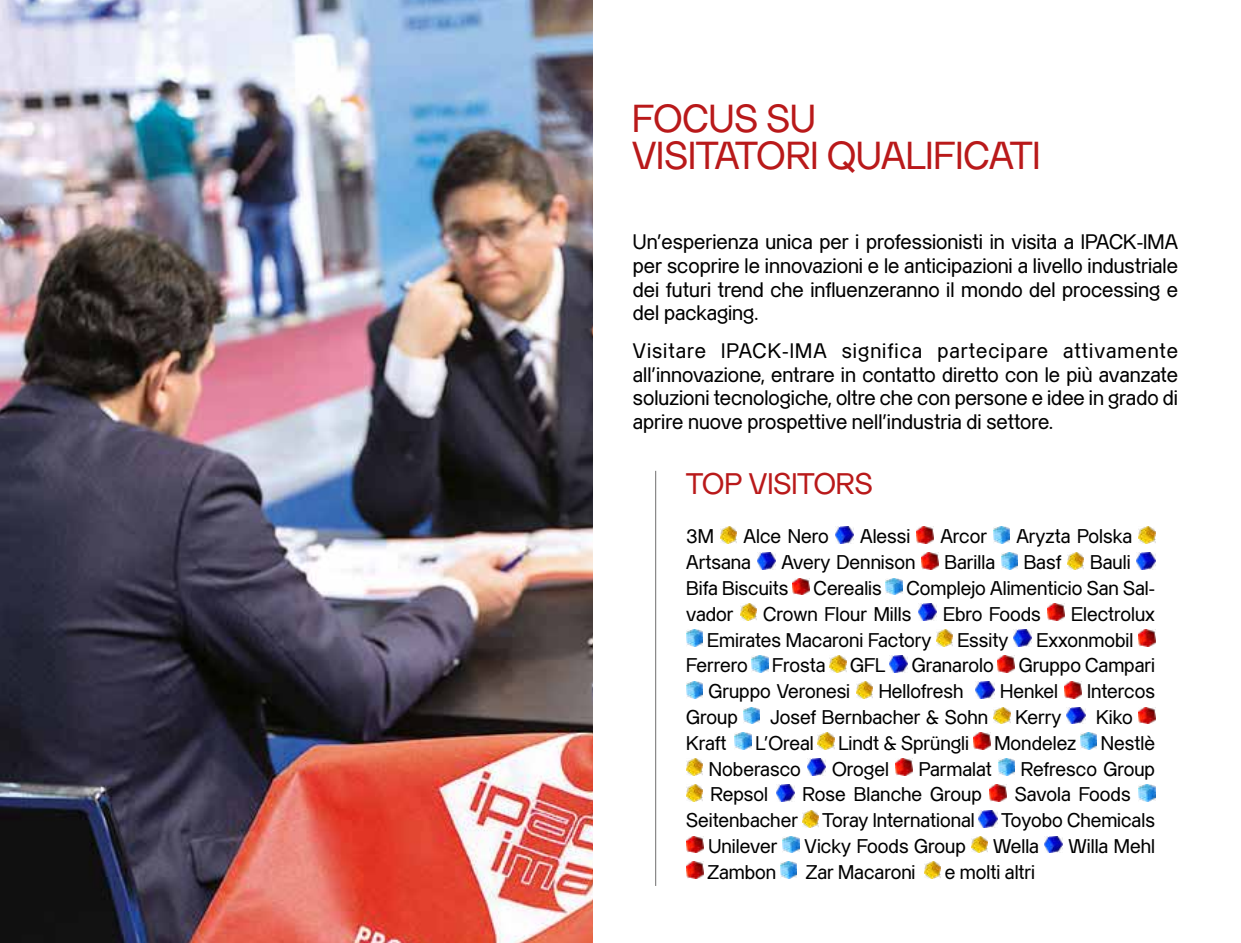
<style>
.page{position:relative;width:1241px;height:943px;background:#fff}
.page>*{position:absolute;margin:0;border:0;box-sizing:border-box;transform-origin:0 0}
.t1{font:39.02px/37.1px "Almarena";color:#b9191a}
.t2{font:29.75px "Almarena";color:#b9191a}
.t3{font:21px/23.6px "Almarena";color:#000;text-align:justify}
.t4{font:19.78px "Almarena";color:#000}
</style>
<div class="page">
<img style="left:0;top:0;width:592px;height:943px">
<hr style="left:655px;top:471px;width:1px;height:415px;background:#706f6f">
<img style="left:720px;top:526px;width:16px;height:17px">
<img style="left:835px;top:526px;width:18px;height:17px">
<img style="left:916px;top:526px;width:17px;height:17px">
<img style="left:993px;top:526px;width:16px;height:17px">
<img style="left:1138px;top:526px;width:16px;height:17px">
<img style="left:757px;top:552px;width:18px;height:17px">
<img style="left:921px;top:552px;width:17px;height:17px">
<img style="left:1001px;top:552px;width:16px;height:17px">
<img style="left:1067px;top:552px;width:16px;height:17px">
<img style="left:1136px;top:552px;width:18px;height:17px">
<img style="left:792px;top:578px;width:17px;height:17px">
<img style="left:885px;top:578px;width:17px;height:17px">
<img style="left:740px;top:604px;width:16px;height:16px">
<img style="left:918px;top:604px;width:18px;height:16px">
<img style="left:1047px;top:604px;width:17px;height:16px">
<img style="left:686px;top:629px;width:16px;height:17px">
<img style="left:936px;top:629px;width:16px;height:17px">
<img style="left:1013px;top:629px;width:18px;height:17px">
<img style="left:1138px;top:629px;width:16px;height:17px">
<img style="left:751px;top:655px;width:17px;height:17px">
<img style="left:829px;top:655px;width:17px;height:17px">
<img style="left:889px;top:655px;width:18px;height:17px">
<img style="left:997px;top:655px;width:17px;height:17px">
<img style="left:686px;top:681px;width:16px;height:17px">
<img style="left:856px;top:681px;width:16px;height:17px">
<img style="left:975px;top:681px;width:18px;height:17px">
<img style="left:1064px;top:681px;width:16px;height:17px">
<img style="left:743px;top:707px;width:16px;height:17px">
<img style="left:993px;top:707px;width:16px;height:17px">
<img style="left:1066px;top:707px;width:19px;height:17px">
<img style="left:1138px;top:707px;width:16px;height:17px">
<img style="left:734px;top:733px;width:17px;height:16px">
<img style="left:817px;top:733px;width:17px;height:16px">
<img style="left:973px;top:733px;width:17px;height:16px">
<img style="left:1080px;top:733px;width:16px;height:16px">
<img style="left:686px;top:758px;width:16px;height:17px">
<img style="left:807px;top:758px;width:18px;height:17px">
<img style="left:895px;top:758px;width:17px;height:17px">
<img style="left:998px;top:758px;width:16px;height:17px">
<img style="left:686px;top:784px;width:16px;height:17px">
<img style="left:776px;top:784px;width:18px;height:17px">
<img style="left:989px;top:784px;width:17px;height:17px">
<img style="left:1138px;top:784px;width:16px;height:17px">
<img style="left:802px;top:810px;width:16px;height:17px">
<img style="left:978px;top:810px;width:19px;height:17px">
<img style="left:686px;top:836px;width:17px;height:16px">
<img style="left:782px;top:836px;width:17px;height:16px">
<img style="left:971px;top:836px;width:16px;height:16px">
<img style="left:1044px;top:836px;width:18px;height:16px">
<img style="left:686px;top:861px;width:17px;height:17px">
<img style="left:780px;top:861px;width:16px;height:17px">
<img style="left:924px;top:861px;width:16px;height:17px">
<h1 class="t1" style="left:632px;top:99px;width:410px">FOCUS SU<br>VISITATORI QUALIFICATI</h1>
<p class="t3" style="left:632px;top:230px;width:546px">Un’esperienza unica per i professionisti in visita a IPACK-IMA per scoprire le innovazioni e le anticipazioni a livello industriale dei futuri trend che influenzeranno il mondo del processing e del packaging.</p>
<p class="t3" style="left:632px;top:338px;width:546px">Visitare IPACK-IMA significa partecipare attivamente all’innovazione, entrare in contatto diretto con le più avanzate soluzioni tecnologiche, oltre che con persone e idee in grado di aprire nuove prospettive nell’industria di settore.</p>
<h2 class="t2" style="left:686px;top:465px;width:188px">TOP VISITORS</h2>
<p class="t4" style="left:686px;top:524px;width:29px">3M</p>
<p class="t4" style="left:743px;top:524px;width:87px">Alce Nero</p>
<p class="t4" style="left:860px;top:524px;width:52px">Alessi</p>
<p class="t4" style="left:940px;top:524px;width:48px">Arcor</p>
<p class="t4" style="left:1016px;top:524px;width:117px">Aryzta Polska</p>
<p class="t4" style="left:686px;top:550px;width:66px">Artsana</p>
<p class="t4" style="left:781px;top:550px;width:135px">Avery Dennison</p>
<p class="t4" style="left:944px;top:550px;width:52px">Barilla</p>
<p class="t4" style="left:1023px;top:550px;width:39px">Basf</p>
<p class="t4" style="left:1089px;top:550px;width:42px">Bauli</p>
<p class="t4" style="left:686px;top:576px;width:104px">Bifa Biscuits</p>
<p class="t4" style="left:813px;top:576px;width:343px">Cerealis Complejo Alimenticio San Sal-</p>
<p class="t4" style="left:686px;top:602px;width:49px">vador</p>
<p class="t4" style="left:763px;top:602px;width:150px">Crown Flour Mills</p>
<p class="t4" style="left:942px;top:602px;width:99px">Ebro Foods</p>
<p class="t4" style="left:1070px;top:602px;width:85px">Electrolux</p>
<p class="t4" style="left:707px;top:627px;width:225px">Emirates Macaroni Factory</p>
<p class="t4" style="left:957px;top:627px;width:53px">Essity</p>
<p class="t4" style="left:1036px;top:627px;width:98px">Exxonmobil</p>
<p class="t4" style="left:686px;top:653px;width:200px">Ferrero Frosta GFL</p>
<p class="t4" style="left:911px;top:653px;width:83px">Granarolo</p>
<p class="t4" style="left:1018px;top:653px;width:138px">Gruppo Campari</p>
<p class="t4" style="left:708px;top:679px;width:143px">Gruppo Veronesi</p>
<p class="t4" style="left:878px;top:679px;width:86px">Hellofresh</p>
<p class="t4" style="left:999px;top:679px;width:60px">Henkel</p>
<p class="t4" style="left:1086px;top:679px;width:69px">Intercos</p>
<p class="t4" style="left:686px;top:705px;width:53px">Group</p>
<p class="t4" style="left:770px;top:705px;width:219px">Josef Bernbacher &amp; Sohn</p>
<p class="t4" style="left:1015px;top:705px;width:47px">Kerry</p>
<p class="t4" style="left:1096px;top:705px;width:38px">Kiko</p>
<p class="t4" style="left:686px;top:731px;width:42px">Kraft</p>
<p class="t4" style="left:755px;top:731px;width:215px">L’Oreal Lindt &amp; Sprüngli</p>
<p class="t4" style="left:994px;top:731px;width:162px">Mondelez Nestlè</p>
<p class="t4" style="left:708px;top:756px;width:93px">Noberasco</p>
<p class="t4" style="left:832px;top:756px;width:58px">Orogel</p>
<p class="t4" style="left:918px;top:756px;width:75px">Parmalat</p>
<p class="t4" style="left:1020px;top:756px;width:136px">Refresco Group</p>
<p class="t4" style="left:710px;top:782px;width:59px">Repsol</p>
<p class="t4" style="left:802px;top:782px;width:181px">Rose Blanche Group</p>
<p class="t4" style="left:1014px;top:782px;width:117px">Savola Foods</p>
<p class="t4" style="left:686px;top:808px;width:290px">Seitenbacher Toray International</p>
<p class="t4" style="left:1001px;top:808px;width:155px">Toyobo Chemicals</p>
<p class="t4" style="left:708px;top:834px;width:70px">Unilever</p>
<p class="t4" style="left:804px;top:834px;width:163px">Vicky Foods Group</p>
<p class="t4" style="left:992px;top:834px;width:47px">Wella</p>
<p class="t4" style="left:1068px;top:834px;width:88px">Willa Mehl</p>
<p class="t4" style="left:707px;top:860px;width:70px">Zambon</p>
<p class="t4" style="left:805px;top:860px;width:111px">Zar Macaroni</p>
<p class="t4" style="left:944px;top:860px;width:92px">e molti altri</p>
</div>
